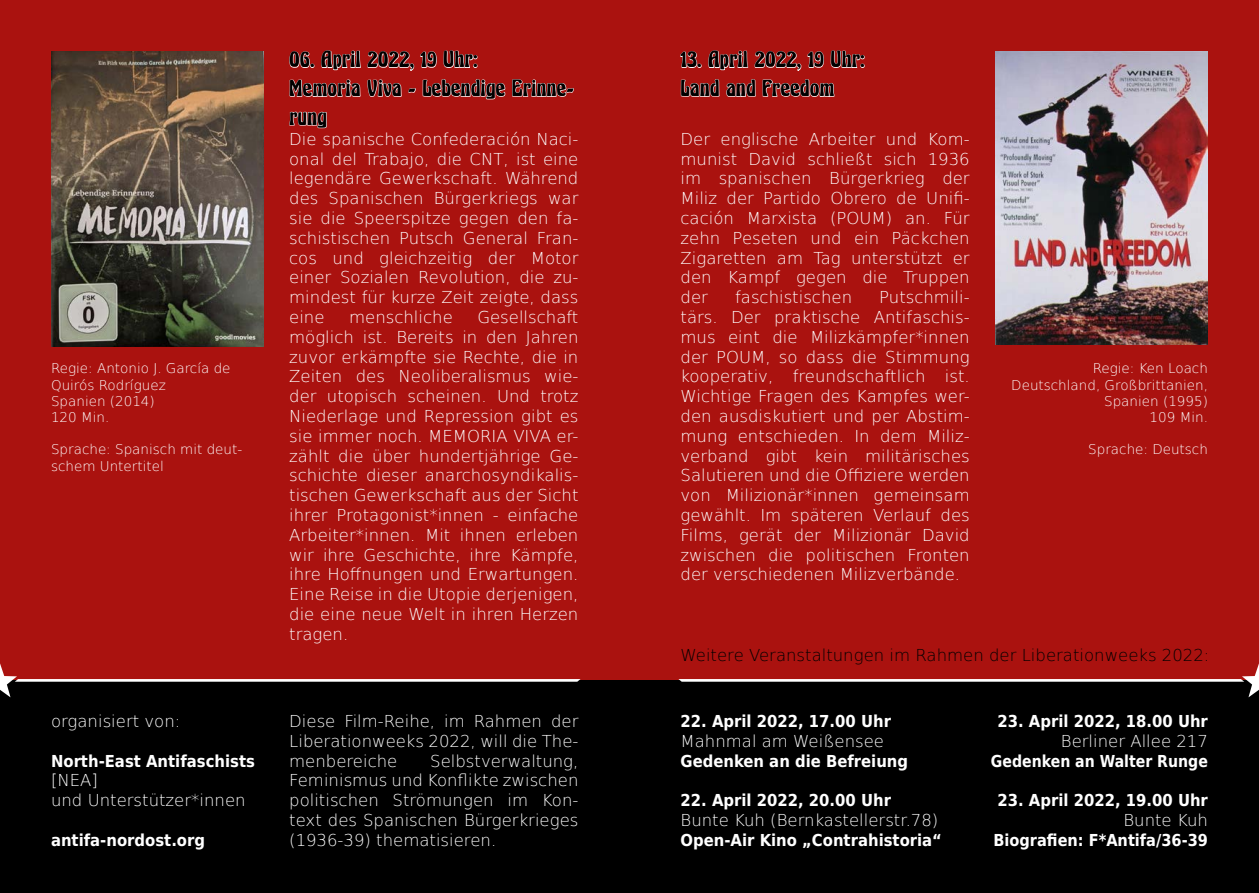
<style>
.page{position:relative;width:1259px;height:893px;background:#fff}
.page>*{position:absolute;margin:0;border:0;box-sizing:border-box;transform-origin:0 0}
.t1{font:24px/28.8px "Herkules";color:#000}
.t2{font:200 16.5px/19.8px "DejaVu Sans";color:#fff;text-align:justify}
.t3{font:700 16.5px "DejaVu Sans Condensed";color:#fff}
.t4{font:200 16.5px "DejaVu Sans";color:#000}
.t5{font:700 16.5px "DejaVu Sans Condensed";color:#fff;scale:.95 1}
.t6{font:200 13.5px/16.2px "DejaVu Sans";color:#fff}
</style>
<div class="page">
<div style="left:0;top:0;width:1259px;height:680px;background:#aa120f"></div>
<div style="left:0;top:680px;width:1259px;height:213px;background:#000"></div>
<img style="left:51px;top:51px;width:213px;height:296px">
<svg style="left:367px;top:50px;width:138px;height:50px"></svg>
<svg style="left:512px;top:79px;width:62px;height:18px"></svg>
<svg style="left:289px;top:50px;width:72px;height:79px"></svg>
<svg style="left:680px;top:50px;width:185px;height:47px"></svg>
<img style="left:995px;top:51px;width:213px;height:293px">
<svg style="left:0;top:663px;width:580px;height:34px"></svg>
<svg style="left:678px;top:663px;width:581px;height:34px"></svg>
<p class="t6" style="left:51px;top:360px;width:181px">Regie: Antonio J. García de<br>Quirós Rodríguez<br>Spanien (2014)</p>
<p class="t6" style="left:51px;top:408px;width:60px">120 Min.</p>
<p class="t6" style="left:51px;top:441px;width:193px">Sprache: Spanisch mit deut&shy;schem Untertitel</p>
<p class="t2" style="left:51px;top:710px;width:131px">organisiert von:</p>
<p class="t3" style="left:51px;top:747px;width:205px">North-East Antifaschists</p>
<p class="t2" style="left:51px;top:769px;width:48px">[NEA]</p>
<p class="t2" style="left:51px;top:789px;width:196px">und Unterstützer*innen</p>
<p class="t3" style="left:51px;top:826px;width:156px">antifa-nordost.org</p>
<p class="t1" style="left:289px;top:46px;width:190px">06. April 2022, 19 Uhr:</p>
<p class="t1" style="left:289px;top:74px;width:286px">Memoria Viva - Lebendige Erinne&shy;rung</p>
<p class="t2" style="left:289px;top:128px;width:291px">Die spanische Confederación Naci&shy;onal del Trabajo, die CNT, ist eine legendäre Gewerkschaft. Während des Spanischen Bürgerkriegs war sie die Speerspitze gegen den fa&shy;schistischen Putsch General Fran&shy;cos und gleichzeitig der Motor einer Sozialen Revolution, die zu&shy;mindest für kurze Zeit zeigte, dass eine</p>
<p class="t2" style="left:289px;top:306px;width:291px;text-indent:188px">Gesellschaft möglich ist. Bereits in den Jahren zuvor erkämpfte sie Rechte, die in Zeiten des Neoliberalismus wie&shy;der utopisch scheinen. Und trotz Niederlage und Repression gibt es sie immer noch. MEMORIA VIVA er&shy;zählt die über hundertjährige Ge&shy;schichte dieser anarchosyndikalis&shy;tischen Gewerkschaft aus der Sicht ihrer Protagonist*innen - einfache Arbeiter*innen. Mit ihnen erleben wir ihre Geschichte, ihre Kämpfe, ihre Hoffnungen und Erwartungen.<br>Eine Reise in die Utopie derjenigen, die eine neue Welt in ihren Herzen tragen.</p>
<p class="t2" style="left:349px;top:306px;width:105px">menschliche</p>
<p class="t2" style="left:289px;top:710px;width:291px">Diese Film-Reihe, im Rahmen der Liberationweeks 2022, will die The&shy;menbereiche</p>
<p class="t2" style="left:289px;top:750px;width:291px;text-indent:141px">Selbstverwaltung, Feminismus und Konflikte zwischen politischen Strömungen im Kon&shy;text des Spanischen Bürgerkrieges (1936-39) thematisieren.</p>
<p class="t1" style="left:680px;top:46px;width:186px">13. April 2022, 19 Uhr:</p>
<p class="t1" style="left:680px;top:74px;width:156px">Land and Freedom</p>
<p class="t2" style="left:680px;top:128px;width:291px">Der englische Arbeiter und Kom&shy;munist David schließt sich 1936 im spanischen Bürgerkrieg der Miliz der Partido Obrero de Unifi&shy;cación Marxista (POUM) an. Für zehn Peseten und ein Päckchen Zigaretten am Tag unterstützt er den Kampf gegen die Truppen der</p>
<p class="t2" style="left:680px;top:286px;width:291px;text-indent:199px">Putschmili&shy;tärs. Der praktische Antifaschis&shy;mus eint die Milizkämpfer*innen der POUM, so dass die Stimmung kooperativ, freundschaftlich ist.<br>Wichtige Fragen des Kampfes wer&shy;den ausdiskutiert und per Abstim&shy;mung entschieden. In dem Miliz&shy;verband gibt kein militärisches Salutieren und die Offiziere werden von Milizionär*innen gemeinsam gewählt. Im späteren Verlauf des Films, gerät der Milizionär David zwischen die politischen Fronten der verschiedenen Milizverbände.</p>
<p class="t2" style="left:735px;top:286px;width:119px">faschistischen</p>
<p class="t6" style="left:1011px;top:360px;width:198px;text-align:right">Regie: Ken Loach<br>Deutschland, Großbrittanien,<br>Spanien (1995)</p>
<p class="t6" style="left:1149px;top:408px;width:60px">109 Min.</p>
<p class="t6" style="left:1088px;top:441px;width:121px">Sprache: Deutsch</p>
<p class="t4" style="left:680px;top:643px;width:530px">Weitere Veranstaltungen im Rahmen der Liberationweeks 2022:</p>
<p class="t3" style="left:680px;top:707px;width:212px">22. April 2022, 17.00 Uhr</p>
<p class="t2" style="left:680px;top:730px;width:205px">Mahnmal am Weißensee</p>
<p class="t3" style="left:680px;top:747px;width:229px">Gedenken an die Befreiung</p>
<p class="t3" style="left:680px;top:787px;width:212px">22. April 2022, 20.00 Uhr</p>
<p class="t2" style="left:680px;top:809px;width:259px">Bunte Kuh (Bernkastellerstr.78)</p>
<p class="t3" style="left:680px;top:826px;width:263px">Open-Air Kino „Contrahistoria“</p>
<p class="t3" style="left:997px;top:707px;width:212px">23. April 2022, 18.00 Uhr</p>
<p class="t2" style="left:1061px;top:730px;width:149px">Berliner Allee 217</p>
<p class="t5" style="left:991px;top:747px;width:230px">Gedenken an Walter Runge</p>
<p class="t3" style="left:997px;top:787px;width:212px">23. April 2022, 19.00 Uhr</p>
<p class="t2" style="left:1123px;top:809px;width:86px">Bunte Kuh</p>
<p class="t3" style="left:993px;top:826px;width:216px">Biografien: F*Antifa/36-39</p>
</div>
